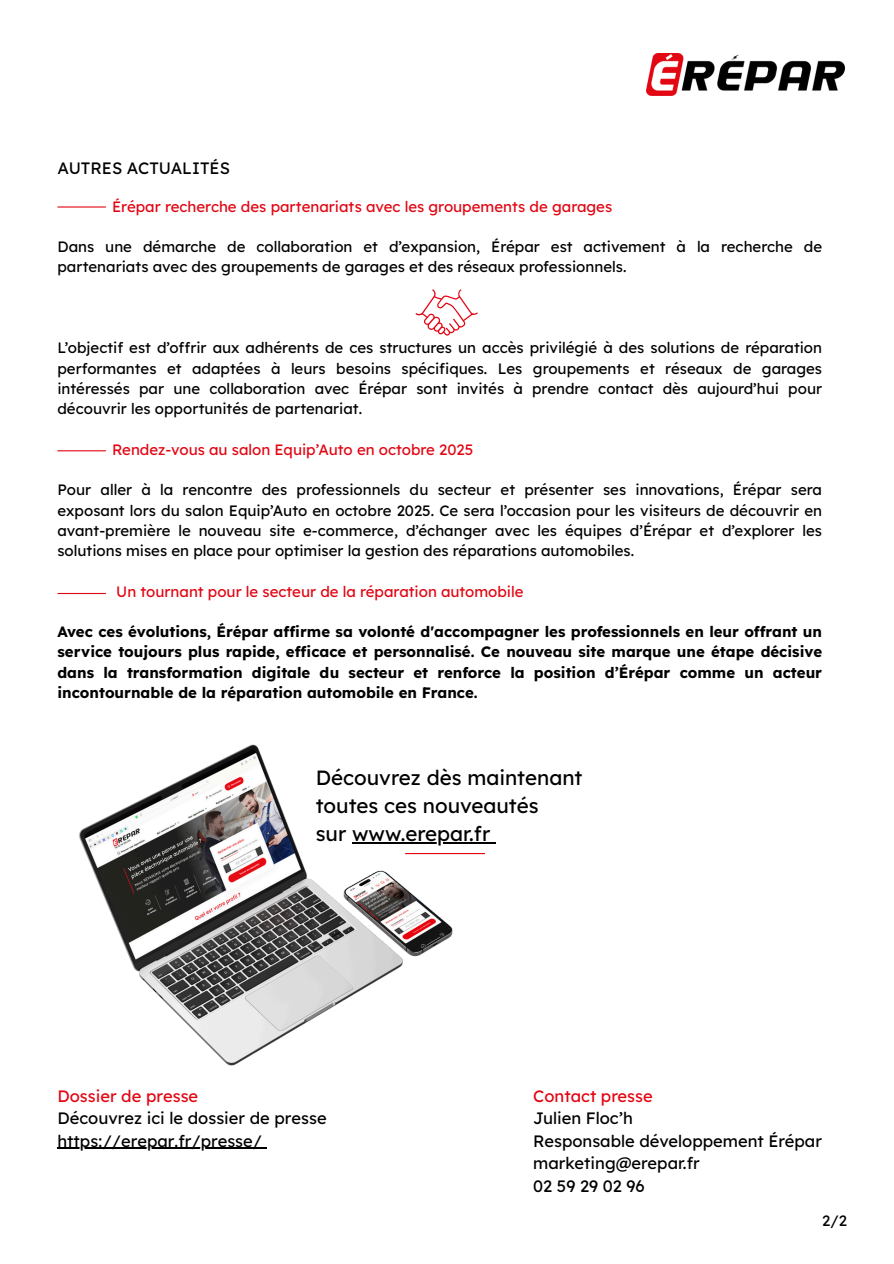
<style>
.page{position:relative;width:894px;height:1264px;background:#fff}
.page>*{position:absolute;margin:0;border:0;box-sizing:border-box;transform-origin:0 0}
.t1{font:20.55px/28.2px "Lexend Deca";color:#000}
.t2{font:16.5px "Lexend Deca";color:#000}
.t3{font:16.5px "Lexend Deca";color:#e20613}
.t4{font:15px/20.2px "Lexend Deca";color:#000;text-align:justify}
.t5{font:700 15px/20.2px "Lexend";color:#000;text-align:justify}
.t6{font:15px "Lexend Deca";color:#e20613}
</style>
<div class="page">
<img style="left:79px;top:744px;width:417px;height:322px">
<hr style="left:405px;top:853px;width:80px;height:1px;background:#e20613">
<img style="left:646px;top:53px;width:198px;height:42px">
<hr style="left:57px;top:206px;width:49px;height:1px;background:#e20613">
<hr style="left:57px;top:450px;width:49px;height:1px;background:#e20613">
<hr style="left:57px;top:593px;width:49px;height:1px;background:#e20613">
<hr style="left:352px;top:842px;width:138px;height:1px;background:#000">
<hr style="left:57px;top:1147px;width:205px;height:1px;background:#000">
<svg style="left:415px;top:289px;width:63px;height:46px"></svg>
<p class="t2" style="left:57px;top:158px;width:174px">AUTRES ACTUALITÉS</p>
<p class="t6" style="left:112px;top:197px;width:501px">Érépar recherche des partenariats avec les groupements de garages</p>
<h2 class="t4" style="left:57px;top:236px;width:766px">Dans une démarche de collaboration et d’expansion, Érépar est activement à la recherche de partenariats avec des groupements de garages et des réseaux professionnels.</h2>
<p class="t4" style="left:57px;top:338px;width:766px">L’objectif est d’offrir aux adhérents de ces structures un accès privilégié à des solutions de réparation performantes et adaptées à leurs besoins spécifiques. Les groupements et réseaux de garages intéressés par une collaboration avec Érépar sont invités à prendre contact dès aujourd’hui pour découvrir les opportunités de partenariat.</p>
<p class="t6" style="left:112px;top:440px;width:363px">Rendez-vous au salon Equip’Auto en octobre 2025</p>
<p class="t4" style="left:57px;top:479px;width:766px">Pour aller à la rencontre des professionnels du secteur et présenter ses innovations, Érépar sera exposant lors du salon Equip’Auto en octobre 2025. Ce sera l’occasion pour les visiteurs de découvrir en avant-première le nouveau site e-commerce, d’échanger avec les équipes d’Érépar et d’explorer les solutions mises en place pour optimiser la gestion des réparations automobiles.</p>
<p class="t6" style="left:116px;top:581px;width:408px">Un tournant pour le secteur de la réparation automobile</p>
<p class="t5" style="left:57px;top:621px;width:766px">Avec ces évolutions, Érépar affirme sa volonté d'accompagner les professionnels en leur offrant un service toujours plus rapide, efficace et personnalisé. Ce nouveau site marque une étape décisive dans la transformation digitale du secteur et renforce la position d’Érépar comme un acteur incontournable de la réparation automobile en France.</p>
<p class="t1" style="left:316px;top:763px;width:268px">Découvrez dès maintenant toutes ces nouveautés<br>sur www.erepar.fr</p>
<p class="t3" style="left:57px;top:1085px;width:142px">Dossier de presse</p>
<p class="t2" style="left:57px;top:1107px;width:271px">Découvrez ici le dossier de presse</p>
<p class="t2" style="left:57px;top:1130px;width:206px">https://erepar.fr/presse/</p>
<p class="t3" style="left:533px;top:1085px;width:121px">Contact presse</p>
<h3 class="t2" style="left:533px;top:1107px;width:101px">Julien Floc’h</h3>
<p class="t2" style="left:533px;top:1130px;width:290px">Responsable développement Érépar</p>
<p class="t2" style="left:533px;top:1152px;width:168px">marketing@erepar.fr</p>
<p class="t2" style="left:533px;top:1175px;width:113px">02 59 29 02 96</p>
<h1 class="t4" style="left:821px;top:1210px;width:26px">2/2</h1>
</div>
